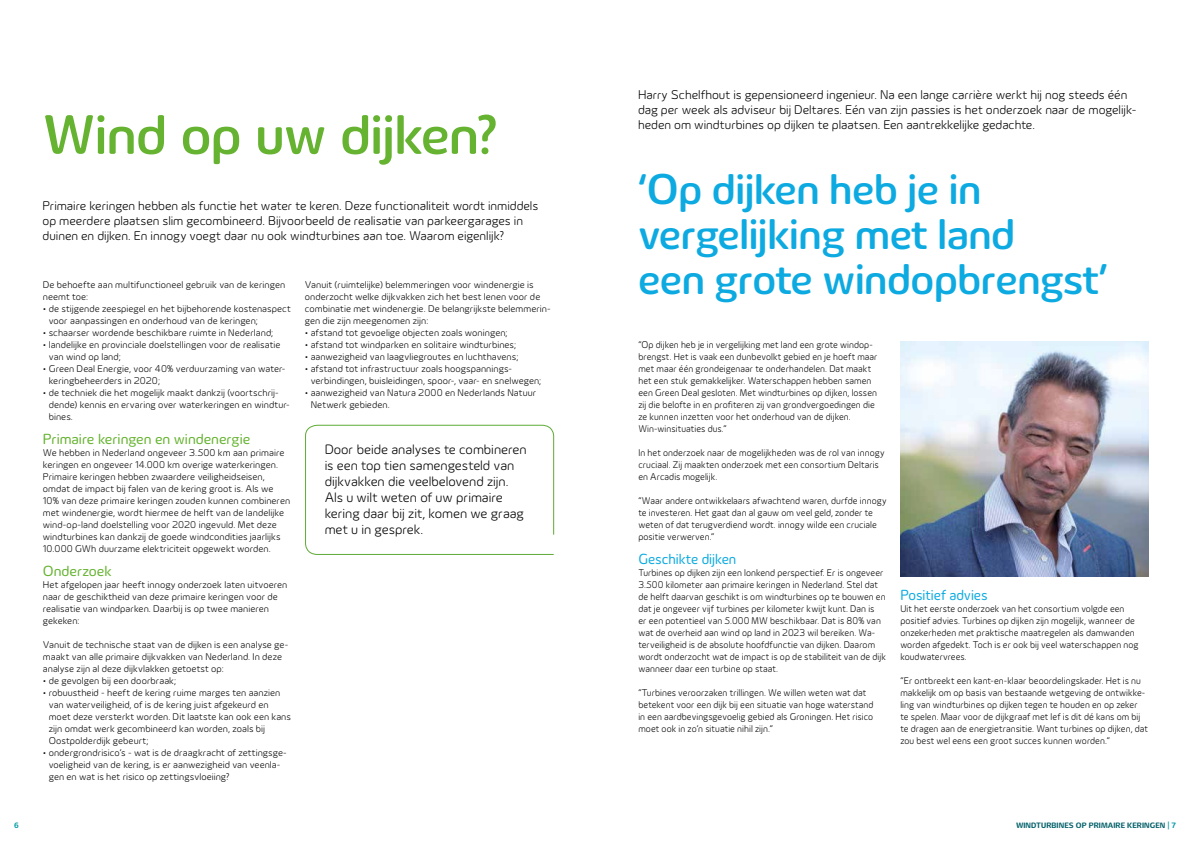
<style>
.page{position:relative;width:1191px;height:842px;background:#fff}
.page>*{position:absolute;margin:0;border:0;box-sizing:border-box;transform-origin:0 0}
.t1{font:500 57px "Innogy";letter-spacing:-.015em;color:#65b330}
.t2{font:500 44px/45px "Innogy";letter-spacing:-.01em;color:#0daae1}
.t3{font:15px "Innogy";letter-spacing:-.005em;color:#65b330}
.t4{font:15px "Innogy";letter-spacing:-.005em;color:#0daae1;scale:.95 1}
.t5{font:300 14px/16px "Innogy";letter-spacing:-.005em;color:#000}
.t6{font:300 13px/15px "Innogy";color:#000}
.t7{font:300 10px/12px "Innogy";letter-spacing:.005em;color:#000}
.t8{font:300 10px/12px "Innogy";letter-spacing:.005em;color:#000;scale:.95 1}
.t9{font:700 8px "Innogy";letter-spacing:.01em;color:#015f69}
.t10{font:700 8px "Innogy";color:#009ba5}
.s1{color:#009ba5}
</style>
<div class="page">
<img style="left:900px;top:342px;width:248px;height:234px">
<svg style="left:305px;top:424px;width:249px;height:131px"></svg>
<h1 class="t1" style="left:43px;top:102px;width:456px">Wind op uw dijken?</h1>
<p class="t6" style="left:43px;top:199px;width:497px">Primaire keringen hebben als functie het water te keren. Deze functionaliteit wordt inmiddels op meerdere plaatsen slim gecombineerd. Bijvoorbeeld de realisatie van parkeergarages in duinen en dijken. En innogy voegt daar nu ook windturbines aan toe. Waarom eigenlijk?</p>
<p class="t7" style="left:43px;top:279px;width:244px">De behoefte aan multifunctioneel gebruik van de keringen neemt toe:</p>
<p class="t7" style="left:49px;top:303px;width:243px;text-indent:-6px">• de stijgende zeespiegel en het bijbehorende kostenaspect voor aanpassingen en onderhoud van de keringen;</p>
<p class="t7" style="left:43px;top:327px;width:232px">• schaarser wordende beschikbare ruimte in Nederland;</p>
<p class="t7" style="left:49px;top:339px;width:233px;text-indent:-6px">• landelijke en provinciale doelstellingen voor de realisatie van wind op land;</p>
<p class="t7" style="left:49px;top:363px;width:238px;text-indent:-6px">• Green Deal Energie, voor 40% verduurzaming van water&shy;keringbeheerders in 2020;</p>
<p class="t7" style="left:49px;top:387px;width:243px;text-indent:-6px">• de techniek die het mogelijk maakt dankzij (voortschrij&shy;dende) kennis en ervaring over waterkeringen en windtur&shy;bines.</p>
<h3 class="t3" style="left:43px;top:430px;width:209px">Primaire keringen en windenergie</h3>
<p class="t7" style="left:43px;top:447px;width:249px">We hebben in Nederland ongeveer 3.500 km aan primaire keringen en ongeveer 14.000 km overige waterkeringen.<br>Primaire keringen hebben zwaardere veiligheidseisen, omdat de impact bij falen van de kering groot is. Als we 10% van deze primaire keringen zouden kunnen combineren met windenergie, wordt hiermee de helft van de landelijke wind-op-land doelstelling voor 2020 ingevuld. Met deze windturbines kan dankzij de goede windcondities jaarlijks 10.000 GWh duurzame elektriciteit opgewekt worden.</p>
<h3 class="t3" style="left:43px;top:562px;width:70px">Onderzoek</h3>
<p class="t7" style="left:43px;top:579px;width:246px">Het afgelopen jaar heeft innogy onderzoek laten uitvoeren naar de geschiktheid van deze primaire keringen voor de realisatie van windparken. Daarbij is op twee manieren gekeken:</p>
<p class="t7" style="left:43px;top:639px;width:247px">Vanuit de technische staat van de dijken is een analyse ge&shy;maakt van alle primaire dijkvakken van Nederland. In deze analyse zijn al deze dijkvlakken getoetst op:</p>
<p class="t7" style="left:43px;top:675px;width:135px">• de gevolgen bij een doorbraak;</p>
<p class="t7" style="left:49px;top:687px;width:244px;text-indent:-6px">• robuustheid - heeft de kering ruime marges ten aanzien van waterveiligheid, of is de kering juist afgekeurd en moet deze versterkt worden. Dit laatste kan ook een kans zijn omdat werk gecombineerd kan worden, zoals bij Oostpolderdijk gebeurt;</p>
<p class="t7" style="left:49px;top:747px;width:239px;text-indent:-6px">• ondergrondrisico’s - wat is de draagkracht of zettingsge&shy;voeligheid van de kering, is er aanwezigheid van veenla&shy;gen en wat is het risico op zettingsvloeiing?</p>
<p class="t7" style="left:305px;top:279px;width:247px">Vanuit (ruimtelijke) belemmeringen voor windenergie is onderzocht welke dijkvakken zich het best lenen voor de combinatie met windenergie. De belangrijkste belemmerin&shy;gen die zijn meegenomen zijn:</p>
<p class="t7" style="left:305px;top:327px;width:204px">• afstand tot gevoelige objecten zoals woningen;</p>
<p class="t7" style="left:305px;top:339px;width:213px">• afstand tot windparken en solitaire windturbines;</p>
<p class="t7" style="left:305px;top:351px;width:215px">• aanwezigheid van laagvliegroutes en luchthavens;</p>
<p class="t7" style="left:311px;top:363px;width:232px;text-indent:-6px">• afstand tot infrastructuur zoals hoogspannings&shy;verbindingen, buisleidingen, spoor-, vaar- en snelwegen;</p>
<p class="t7" style="left:311px;top:387px;width:227px;text-indent:-6px">• aanwezigheid van Natura 2000 en Nederlands Natuur<br>Netwerk gebieden.</p>
<h3 class="t5" style="left:325px;top:442px;width:203px">Door beide analyses te combineren is een top tien samengesteld van dijkvakken die veelbelovend zijn.<br>Als u wilt weten of uw primaire kering daar bij zit, komen we graag met u in gesprek.</h3>
<p class="t6" style="left:638px;top:87px;width:500px">Harry Schelfhout is gepensioneerd ingenieur. Na een lange carrière werkt hij nog steeds één dag per week als adviseur bij Deltares. Eén van zijn passies is het onderzoek naar de mogelijk&shy;heden om windturbines op dijken te plaatsen. Een aantrekkelijke gedachte.</p>
<h2 class="t2" style="left:638px;top:166px;width:471px">‘Op dijken heb je in vergelijking met land<br>een grote windopbrengst’</h2>
<p class="t8" style="left:638px;top:339px;width:253px">“Op dijken heb je in vergelijking met land een grote windop&shy;brengst. Het is vaak een dunbevolkt gebied en je hoeft maar met maar één grondeigenaar te onderhandelen. Dat maakt het een stuk gemakkelijker. Waterschappen hebben samen een Green Deal gesloten. Met windturbines op dijken, lossen zij die belofte in en profiteren zij van grondvergoedingen die ze kunnen inzetten voor het onderhoud van de dijken.<br>Win-winsituaties dus.”</p>
<p class="t8" style="left:638px;top:447px;width:260px">In het onderzoek naar de mogelijkheden was de rol van innogy cruciaal. Zij maakten onderzoek met een consortium Deltaris en Arcadis mogelijk.</p>
<p class="t8" style="left:638px;top:495px;width:263px">“Waar andere ontwikkelaars afwachtend waren, durfde innogy te investeren. Het gaat dan al gauw om veel geld, zonder te weten of dat terugverdiend wordt. innogy wilde een cruciale positie verwerven.”</p>
<h3 class="t4" style="left:638px;top:550px;width:104px">Geschikte dijken</h3>
<p class="t8" style="left:638px;top:567px;width:262px">Turbines op dijken zijn een lonkend perspectief. Er is ongeveer 3.500 kilometer aan primaire keringen in Nederland. Stel dat de helft daarvan geschikt is om windturbines op te bouwen en dat je ongeveer vijf turbines per kilometer kwijt kunt. Dan is<br>er een potentieel van 5.000 MW beschikbaar. Dat is 80% van wat de overheid aan wind op land in 2023 wil bereiken. Wa&shy;terveiligheid is de absolute hoofdfunctie van dijken. Daarom wordt onderzocht wat de impact is op de stabiliteit van de dijk wanneer daar een turbine op staat.</p>
<p class="t8" style="left:638px;top:687px;width:249px">“Turbines veroorzaken trillingen. We willen weten wat dat betekent voor een dijk bij een situatie van hoge waterstand in een aardbevingsgevoelig gebied als Groningen. Het risico moet ook in zo’n situatie nihil zijn.”</p>
<h3 class="t4" style="left:900px;top:586px;width:93px">Positief advies</h3>
<p class="t8" style="left:900px;top:603px;width:252px">Uit het eerste onderzoek van het consortium volgde een positief advies. Turbines op dijken zijn mogelijk, wanneer de onzekerheden met praktische maatregelen als damwanden worden afgedekt. Toch is er ook bij veel waterschappen nog koudwatervrees.</p>
<p class="t8" style="left:900px;top:675px;width:262px">“Er ontbreekt een kant-en-klaar beoordelingskader. Het is nu makkelijk om op basis van bestaande wetgeving de ontwikke&shy;ling van windturbines op dijken tegen te houden en op zeker te spelen. Maar voor de dijkgraaf met lef is dit dé kans om bij te dragen aan de energietransitie. Want turbines op dijken, dat zou best wel eens een groot succes kunnen worden.”</p>
<p class="t10" style="left:14px;top:821px;width:6px">6</p>
<p class="t9" style="left:1016px;top:821px;width:161px">WINDTURBINES OP PRIMAIRE KERINGEN <span class="s1">| 7</span></p>
</div>
